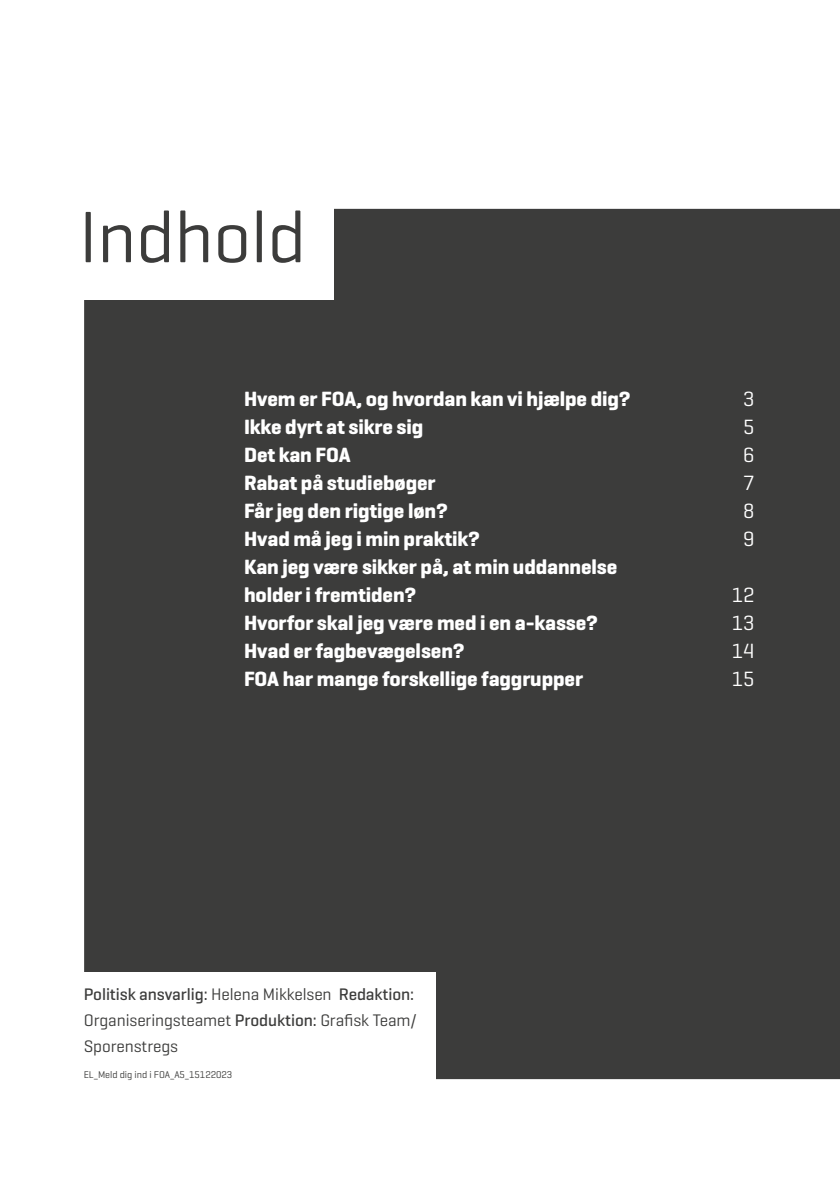
<style>
.page{position:relative;width:840px;height:1191px;background:#fff}
.page>*{position:absolute;margin:0;border:0;box-sizing:border-box;transform-origin:0 0}
.t1{font:74px "Geogrotesque";letter-spacing:-.005em;color:#3c3c3b}
.t2{font:700 21px/28px "Geogrotesque";letter-spacing:-.005em;color:#fff}
.t3{font:21px "Geogrotesque";letter-spacing:-.005em;color:#fff}
.t4{font:17px/26px "Geogrotesque";letter-spacing:-.005em;color:#3c3c3b}
.t5{font:10px "Geogrotesque";letter-spacing:-.005em;color:#3c3c3b}
.s1{font-weight:500}
</style>
<div class="page">
<div style="left:85px;top:210px;width:754px;height:868px;background:#3c3c3b"></div>
<div style="left:79px;top:207px;width:254px;height:93px;background:#fff"></div>
<div style="left:84px;top:972px;width:351px;height:219px;background:#fff"></div>
<h1 class="t1" style="left:79px;top:191px;width:229px">Indhold</h1>
<p class="t2" style="left:244px;top:384px;width:388px">Hvem er FOA, og hvordan kan vi hjælpe dig?</p>
<p class="t3" style="left:742px;top:385px;width:13px">3</p>
<p class="t2" style="left:244px;top:412px;width:181px">Ikke dyrt at sikre sig</p>
<p class="t3" style="left:742px;top:413px;width:13px">5</p>
<p class="t2" style="left:244px;top:440px;width:108px">Det kan FOA</p>
<p class="t3" style="left:742px;top:441px;width:13px">6</p>
<p class="t2" style="left:244px;top:468px;width:193px">Rabat på studiebøger</p>
<p class="t3" style="left:742px;top:469px;width:13px">7</p>
<p class="t2" style="left:244px;top:496px;width:205px">Får jeg den rigtige løn?</p>
<p class="t3" style="left:742px;top:497px;width:13px">8</p>
<p class="t2" style="left:244px;top:524px;width:237px">Hvad må jeg i min praktik?</p>
<p class="t3" style="left:742px;top:525px;width:13px">9</p>
<p class="t2" style="left:244px;top:552px;width:374px">Kan jeg være sikker på, at min uddannelse holder i fremtiden?</p>
<p class="t3" style="left:731px;top:581px;width:24px">12</p>
<p class="t2" style="left:244px;top:608px;width:355px">Hvorfor skal jeg være med i en a-kasse?</p>
<p class="t3" style="left:731px;top:609px;width:24px">13</p>
<p class="t2" style="left:244px;top:636px;width:222px">Hvad er fagbevægelsen?</p>
<p class="t3" style="left:731px;top:637px;width:24px">14</p>
<p class="t2" style="left:244px;top:664px;width:340px">FOA har mange forskellige faggrupper</p>
<p class="t3" style="left:731px;top:665px;width:24px">15</p>
<p class="t4" style="left:84px;top:980px;width:334px"><span class="s1">Politisk ansvarlig:</span> Helena Mikkelsen <span class="s1">Redaktion:<br></span>Organiseringsteamet <span class="s1">Produktion:</span> Grafisk Team/<br>Sporenstregs</p>
<p class="t5" style="left:84px;top:1068px;width:150px">EL_Meld dig ind i FOA_A5_15122023</p>
</div>
